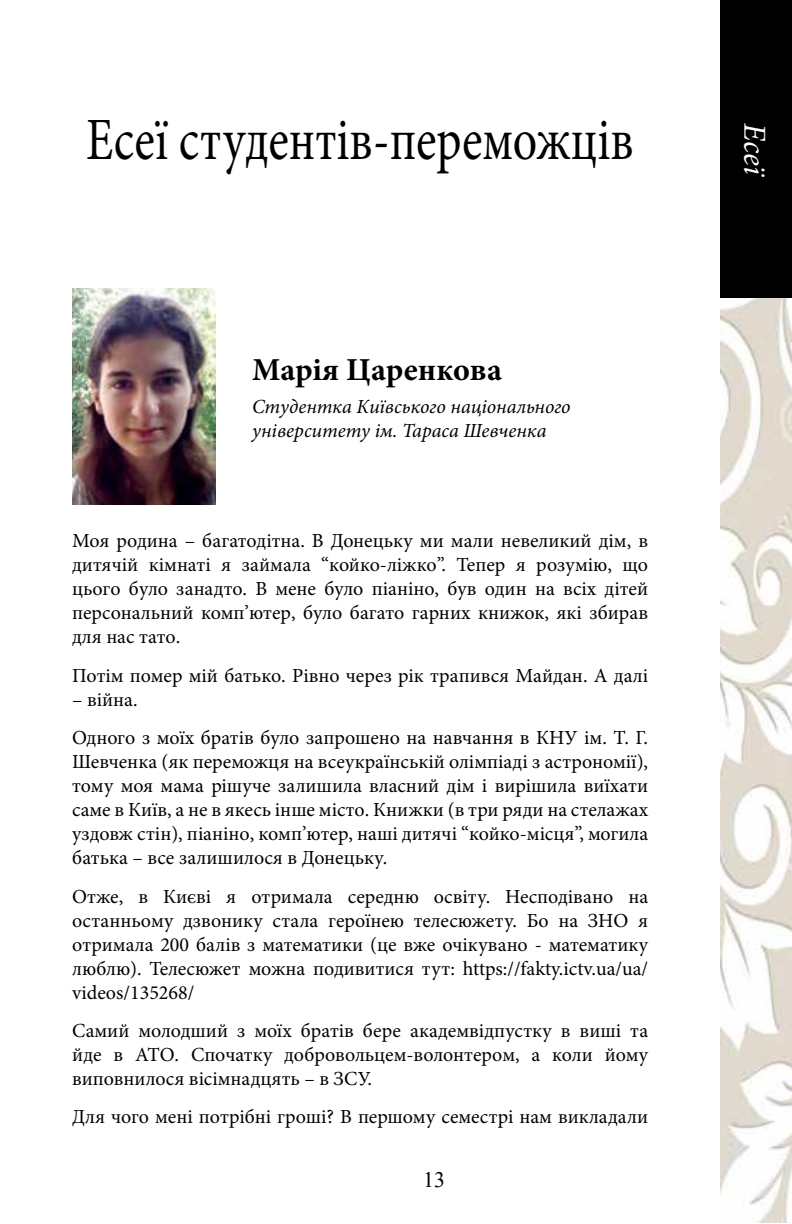
<style>
.page{position:relative;width:792px;height:1224px;background:#fff}
.page>*{position:absolute;margin:0;border:0;box-sizing:border-box;transform-origin:0 0}
.t1{font:60px "Minion Pro";color:#000;scale:.8 1}
.t2{font:700 32px "Minion Pro";color:#000}
.t3{font:italic 32px "Minion Pro";color:#fff}
.t4{font:22px "Times New Roman";color:#000}
.t5{font:20px/24px "Minion Pro";color:#000;text-align:justify}
.t6{font:italic 20px/24px "Minion Pro";color:#000}
</style>
<div class="page">
<div style="left:720px;top:0;width:72px;height:298px;background:#000"></div>
<img style="left:720px;top:298px;width:72px;height:925px">
<img style="left:72px;top:289px;width:144px;height:216px">
<h1 class="t1" style="left:86px;top:100px;width:686px">Есеї студентів-переможців</h1>
<h2 class="t2" style="left:252px;top:347px;width:251px">Марія Царенкова</h2>
<p class="t6" style="left:252px;top:395px;width:320px">Студентка Київського національного університету ім. Тараса Шевченка</p>
<p class="t5" style="left:72px;top:529px;width:578px">Моя родина – багатодітна. В Донецьку ми мали невеликий дім, в дитячій кімнаті я займала “койко-ліжко”. Тепер я розумію, що цього було занадто. В мене було піаніно, був один на всіх дітей персональний комп’ютер, було багато гарних книжок, які збирав для нас тато.</p>
<p class="t5" style="left:72px;top:663px;width:578px">Потім помер мій батько. Рівно через рік трапився Майдан. А далі</p>
<p class="t5" style="left:72px;top:680px;width:577px;line-height:38.4px">– війна.<br>Одного з моїх братів було запрошено на навчання в КНУ ім. Т. Г.</p>
<p class="t5" style="left:72px;top:750px;width:578px">Шевченка (як переможця на всеукраїнській олімпіаді з астрономії), тому моя мама рішуче залишила власний дім і вирішила виїхати саме в Київ, а не в якесь інше місто. Книжки (в три ряди на стелажах уздовж стін), піаніно, комп’ютер, наші дитячі “койко-місця”, могила батька – все залишилося в Донецьку.</p>
<p class="t5" style="left:72px;top:884px;width:578px">Отже, в Києві я отримала середню освіту. Несподівано на останньому дзвонику стала героїнею телесюжету. Бо на ЗНО я отримала 200 балів з математики (це вже очікувано - математику люблю). Телесюжет можна подивитися тут: https://fakty.ictv.ua/ua/ videos/135268/</p>
<p class="t5" style="left:72px;top:1019px;width:578px">Самий молодший з моїх братів бере академвідпустку в виші та йде в АТО. Спочатку добровольцем-волонтером, а коли йому виповнилося вісімнадцять – в ЗСУ.</p>
<p class="t5" style="left:72px;top:1105px;width:577px">Для чого мені потрібні гроші? В першому семестрі нам викладали</p>
<p class="t4" style="left:423px;top:1164px;width:23px">13</p>
<h2 class="t3" style="left:776px;top:123px;width:56px;rotate:90deg">Есеї</h2>
</div>
